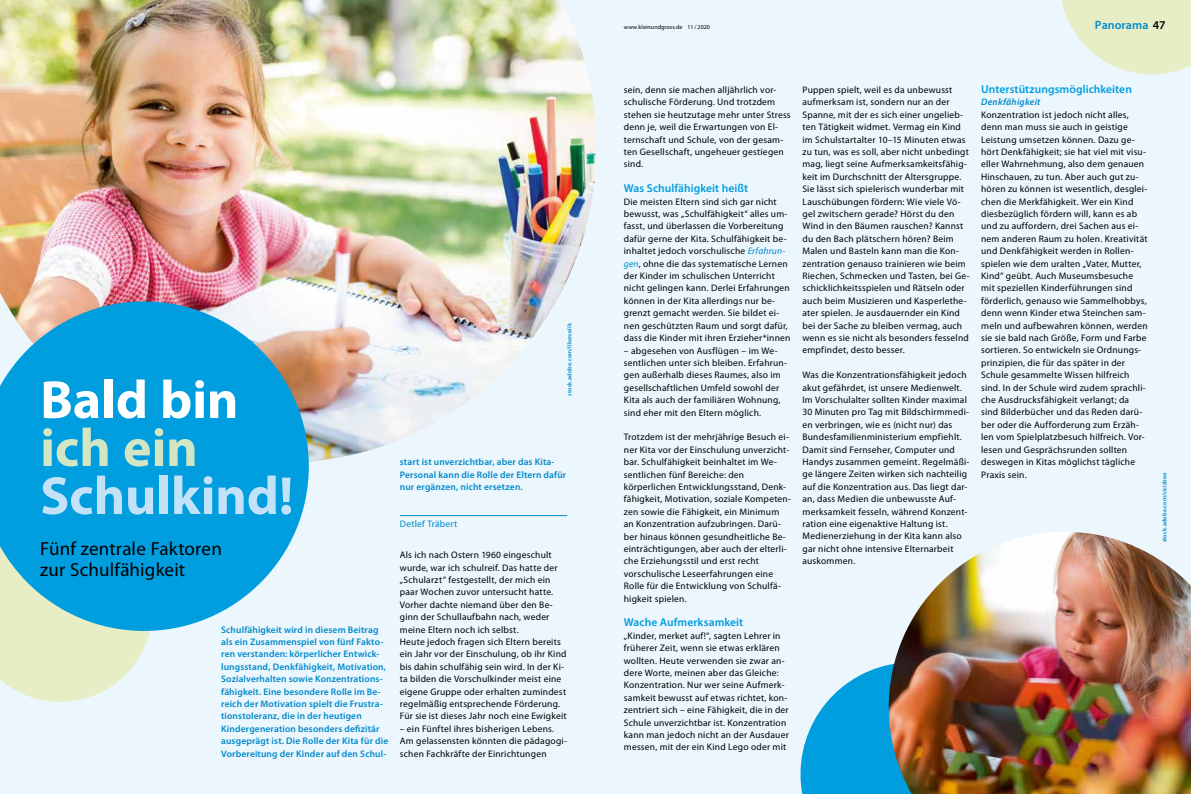
<style>
.page{position:relative;width:1191px;height:794px;background:#fff}
.page>*{position:absolute;margin:0;border:0;box-sizing:border-box;transform-origin:0 0}
.t1{font:700 54px "Myriad Pro";letter-spacing:-.005em;color:#c3e2f8}
.t2{font:700 54px "Myriad Pro";color:#fff}
.t3{font:700 54px "Myriad Pro";color:#d2e6c4}
.t4{font:19px/21px "Myriad Pro";letter-spacing:.01em;color:#000}
.t5{font:600 12px "Myriad Pro";letter-spacing:.005em;color:#008acb}
.t6{font:600 11.5px "Myriad Pro";letter-spacing:.005em;color:#009ddf}
.t7{font:9.5px/12.4px "Myriad Pro";letter-spacing:.025em;color:#000}
.t8{font:600 9.5px/12.4px "Myriad Pro";letter-spacing:.015em;color:#008acb}
.t9{font:9.5px "Myriad Pro";letter-spacing:.025em;color:#008acb}
.t10{font:italic 600 9.5px "Myriad Pro";letter-spacing:.025em;color:#008acb}
.t11{font:600 6px "Myriad Pro";letter-spacing:.02em;color:#008acb}
.t12{font:6px "Myriad Pro";letter-spacing:.01em;color:#000}
.s1{color:#000}
.s2{font-style:italic;color:#008acb}
</style>
<div class="page">
<div style="left:0;top:0;width:595px;height:794px;background:#ecf6fd"></div>
<div style="left:595px;top:0;width:596px;height:794px;background:#ecf6fd"></div>
<img style="left:0;top:0;width:596px;height:462px">
<svg style="left:800px;top:665px;width:88px;height:129px"></svg>
<svg style="left:0;top:631px;width:150px;height:71px"></svg>
<svg style="left:1061px;top:0;width:130px;height:74px"></svg>
<hr style="left:400px;top:515px;width:167px;height:1px;background:#008acb">
<svg style="left:0;top:301px;width:309px;height:330px;background:#2aa8dc"></svg>
<img style="left:888px;top:532px;width:303px;height:262px">
<h1 class="t2" style="left:40px;top:369px;width:200px">Bald bin</h1>
<h1 class="t3" style="left:40px;top:417px;width:159px">ich ein</h1>
<h1 class="t1" style="left:40px;top:465px;width:255px">Schulkind!</h1>
<h2 class="t4" style="left:40px;top:538px;width:183px">Fünf zentrale Faktoren zur Schulfähigkeit</h2>
<p class="t8" style="left:221px;top:623px;width:169px">Schulfähigkeit wird in diesem Beitrag als ein Zusammenspiel von fünf Fakto&shy;ren verstanden: körperlicher Entwick&shy;lungsstand, Denkfähigkeit, Motivation, Sozialverhalten sowie Konzentrations&shy;fähigkeit. Eine besondere Rolle im Be&shy;reich der Motivation spielt die Frustra&shy;tionstoleranz, die in der heutigen Kindergeneration besonders defizitär ausgeprägt ist. Die Rolle der Kita für die Vorbereitung der Kinder auf den Schul-</p>
<p class="t11" style="left:566px;top:396px;width:74px;rotate:-90deg">stock.adobe.com/ilkercelik</p>
<p class="t8" style="left:400px;top:456px;width:168px">start ist unverzichtbar, aber das Kita-<br>Personal kann die Rolle der Eltern dafür nur ergänzen, nicht ersetzen.</p>
<p class="t9" style="left:400px;top:519px;width:59px">Detlef Träbert</p>
<p class="t7" style="left:400px;top:549px;width:168px">Als ich nach Ostern 1960 eingeschult wurde, war ich schulreif. Das hatte der „Schularzt“ festgestellt, der mich ein paar Wochen zuvor untersucht hatte.<br>Vorher dachte niemand über den Be&shy;ginn der Schullaufbahn nach, weder meine Eltern noch ich selbst.<br>Heute jedoch fragen sich Eltern bereits ein Jahr vor der Einschulung, ob ihr Kind bis dahin schulfähig sein wird. In der Ki&shy;ta bilden die Vorschulkinder meist eine eigene Gruppe oder erhalten zumindest regelmäßig entsprechende Förderung.<br>Für sie ist dieses Jahr noch eine Ewigkeit</p>
<p class="t7" style="left:400px;top:722px;width:169px">– ein Fünftel ihres bisherigen Lebens.<br>Am gelassensten könnten die pädagogi&shy;schen Fachkräfte der Einrichtungen</p>
<p class="t12" style="left:624px;top:24px;width:88px">www.kleinundgross.de 11 / 2020</p>
<p class="t5" style="left:1095px;top:18px;width:72px">Panorama <span class="s1">47</span></p>
<p class="t7" style="left:624px;top:84px;width:168px">sein, denn sie machen alljährlich vor&shy;schulische Förderung. Und trotzdem stehen sie heutzutage mehr unter Stress denn je, weil die Erwartungen von El&shy;ternschaft und Schule, von der gesam&shy;ten Gesellschaft, ungeheuer gestiegen sind.</p>
<p class="t6" style="left:624px;top:182px;width:126px">Was Schulfähigkeit heißt</p>
<p class="t7" style="left:624px;top:195px;width:168px">Die meisten Eltern sind sich gar nicht bewusst, was „Schulfähigkeit“ alles um&shy;fasst, und überlassen die Vorbereitung dafür gerne der Kita. Schulfähigkeit be&shy;inhaltet jedoch vorschulische <span class="s2">Erfahrun&shy;gen</span>, ohne die das systematische Lernen der Kinder im schulischen Unterricht nicht gelingen kann. Derlei Erfahrungen können in der Kita allerdings nur be&shy;grenzt gemacht werden. Sie bildet ei&shy;nen geschützten Raum und sorgt dafür, dass die Kinder mit ihren Erzieher*innen</p>
<p class="t7" style="left:624px;top:344px;width:165px">– abgesehen von Ausflügen – im We&shy;sentlichen unter sich bleiben. Erfahrun&shy;gen außerhalb dieses Raumes, also im gesellschaftlichen Umfeld sowohl der Kita als auch der familiären Wohnung, sind eher mit den Eltern möglich.</p>
<p class="t7" style="left:624px;top:431px;width:169px">Trotzdem ist der mehrjährige Besuch ei&shy;ner Kita vor der Einschulung unverzicht&shy;bar. Schulfähigkeit beinhaltet im We&shy;sentlichen fünf Bereiche: den körperlichen Entwicklungsstand, Denk&shy;fähigkeit, Motivation, soziale Kompeten&shy;zen sowie die Fähigkeit, ein Minimum an Konzentration aufzubringen. Darü&shy;ber hinaus können gesundheitliche Be&shy;einträchtigungen, aber auch der elterli&shy;che Erziehungsstil und erst recht vorschulische Leseerfahrungen eine Rolle für die Entwicklung von Schulfä&shy;higkeit spielen.</p>
<p class="t6" style="left:624px;top:616px;width:121px">Wache Aufmerksamkeit</p>
<p class="t7" style="left:624px;top:629px;width:166px">„Kinder, merket auf!“, sagten Lehrer in früherer Zeit, wenn sie etwas erklären wollten. Heute verwenden sie zwar an&shy;dere Worte, meinen aber das Gleiche:<br>Konzentration. Nur wer seine Aufmerk&shy;samkeit bewusst auf etwas richtet, kon&shy;zentriert sich – eine Fähigkeit, die in der Schule unverzichtbar ist. Konzentration kann man jedoch nicht an der Ausdauer messen, mit der ein Kind Lego oder mit</p>
<p class="t7" style="left:802px;top:84px;width:169px">Puppen spielt, weil es da unbewusst aufmerksam ist, sondern nur an der Spanne, mit der es sich einer ungelieb&shy;ten Tätigkeit widmet. Vermag ein Kind im Schulstartalter 10–15 Minuten etwas zu tun, was es soll, aber nicht unbedingt mag, liegt seine Aufmerksamkeitsfähig&shy;keit im Durchschnitt der Altersgruppe.<br>Sie lässt sich spielerisch wunderbar mit Lauschübungen fördern: Wie viele Vö&shy;gel zwitschern gerade? Hörst du den Wind in den Bäumen rauschen? Kannst du den Bach plätschern hören? Beim Malen und Basteln kann man die Kon&shy;zentration genauso trainieren wie beim Riechen, Schmecken und Tasten, bei Ge&shy;schicklichkeitsspielen und Rätseln oder auch beim Musizieren und Kasperlethe&shy;ater spielen. Je ausdauernder ein Kind bei der Sache zu bleiben vermag, auch wenn es sie nicht als besonders fesselnd empfindet, desto besser.</p>
<p class="t7" style="left:802px;top:369px;width:168px">Was die Konzentrationsfähigkeit jedoch akut gefährdet, ist unsere Medienwelt.<br>Im Vorschulalter sollten Kinder maximal 30 Minuten pro Tag mit Bildschirmmedi&shy;en verbringen, wie es (nicht nur) das Bundesfamilienministerium empfiehlt.<br>Damit sind Fernseher, Computer und Handys zusammen gemeint. Regelmäßi&shy;ge längere Zeiten wirken sich nachteilig auf die Konzentration aus. Das liegt dar&shy;an, dass Medien die unbewusste Auf&shy;merksamkeit fesseln, während Konzent&shy;ration eine eigenaktive Haltung ist.<br>Medienerziehung in der Kita kann also gar nicht ohne intensive Elternarbeit auskommen.</p>
<p class="t6" style="left:981px;top:83px;width:152px">Unterstützungsmöglichkeiten</p>
<p class="t10" style="left:981px;top:97px;width:61px">Denkfähigkeit</p>
<p class="t7" style="left:981px;top:109px;width:168px">Konzentration ist jedoch nicht alles, denn man muss sie auch in geistige Leistung umsetzen können. Dazu ge&shy;hört Denkfähigkeit; sie hat viel mit visu&shy;eller Wahrnehmung, also dem genauen Hinschauen, zu tun. Aber auch gut zu&shy;hören zu können ist wesentlich, desglei&shy;chen die Merkfähigkeit. Wer ein Kind diesbezüglich fördern will, kann es ab und zu auffordern, drei Sachen aus ei&shy;nem anderen Raum zu holen. Kreativität und Denkfähigkeit werden in Rollen&shy;spielen wie dem uralten „Vater, Mutter, Kind“ geübt. Auch Museumsbesuche mit speziellen Kinderführungen sind förderlich, genauso wie Sammelhobbys, denn wenn Kinder etwa Steinchen sam&shy;meln und aufbewahren können, werden sie sie bald nach Größe, Form und Farbe sortieren. So entwickeln sie Ordnungs&shy;prinzipien, die für das später in der Schule gesammelte Wissen hilfreich sind. In der Schule wird zudem sprachli&shy;che Ausdrucksfähigkeit verlangt; da sind Bilderbücher und das Reden darü&shy;ber oder die Aufforderung zum Erzäh&shy;len vom Spielplatzbesuch hilfreich. Vor&shy;lesen und Gesprächsrunden sollten deswegen in Kitas möglichst tägliche Praxis sein.</p>
<p class="t11" style="left:1161px;top:542px;width:71px;rotate:-90deg">stock.adobe.com/cicisbeo</p>
</div>
